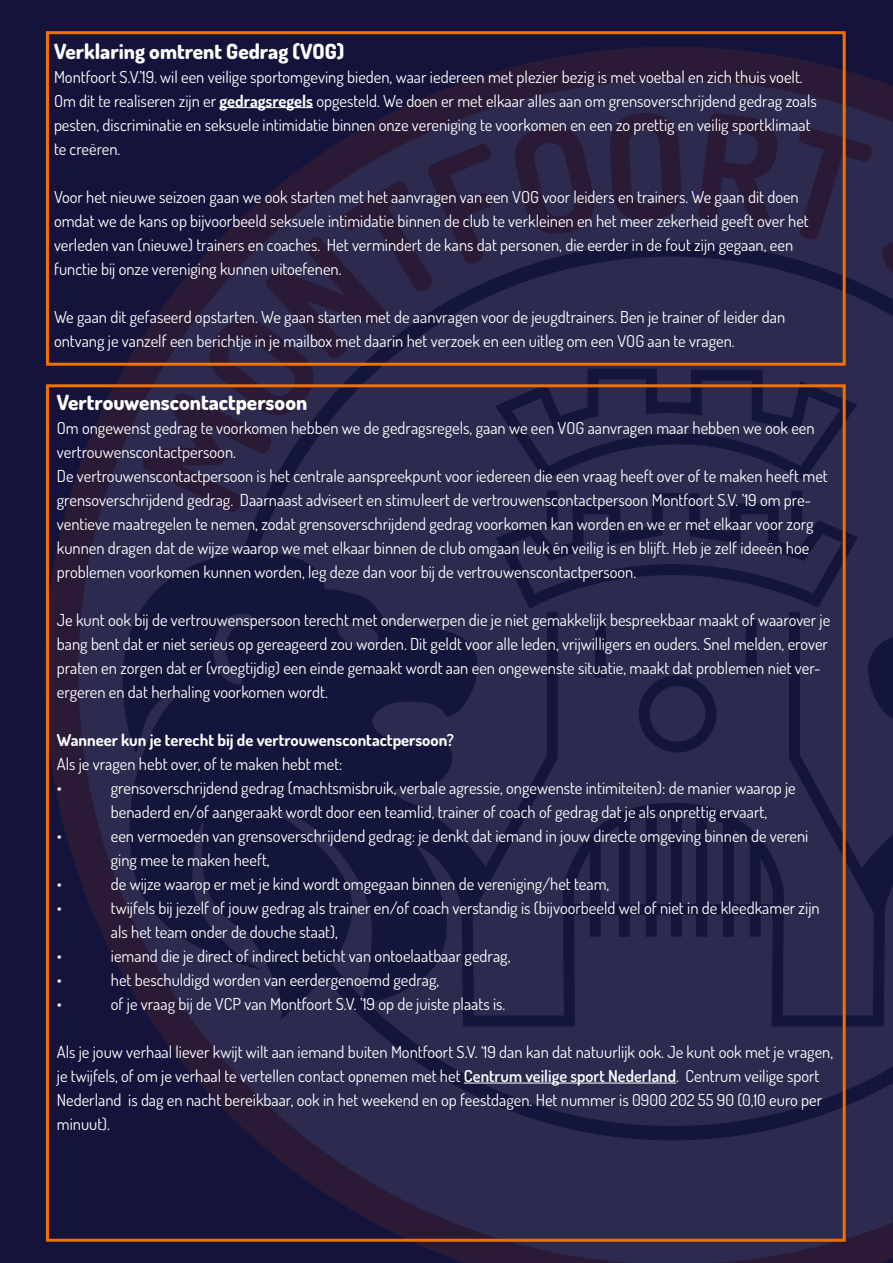
<style>
.page{position:relative;width:893px;height:1263px;background:#fff}
.page>*{position:absolute;margin:0;border:0;box-sizing:border-box;transform-origin:0 0}
.t1{font:800 21px "Dosis";color:#fff}
.t2{font:16.5px/24px "Dosis";color:#fff}
.t3{font:700 16.5px "Dosis";color:#fff}
.s1{font-weight:700}
.s2{font-weight:600}
</style>
<div class="page">
<img style="left:0;top:0;width:893px;height:1263px">
<div style="left:46px;top:31px;width:800px;height:335px;border:3px solid #ee7203"></div>
<hr style="left:219px;top:107px;width:94px;height:1px;background:#fff">
<hr style="left:464px;top:1083px;width:212px;height:1px;background:#fff">
<p class="t1" style="left:54px;top:38px;width:292px">Verklaring omtrent Gedrag (VOG)</p>
<p class="t2" style="left:54px;top:64px;width:764px">Montfoort S.V.’19. wil een veilige sportomgeving bieden, waar iedereen met plezier bezig is met voetbal en zich thuis voelt.<br>Om dit te realiseren zijn er <span class="s1">gedragsregels</span> opgesteld. We doen er met elkaar alles aan om grensoverschrijdend gedrag zoals pesten, discriminatie en seksuele intimidatie binnen onze vereniging te voorkomen en een zo prettig en veilig sportklimaat te creëren.</p>
<p class="t2" style="left:54px;top:184px;width:756px">Voor het nieuwe seizoen gaan we ook starten met het aanvragen van een VOG voor leiders en trainers. We gaan dit doen omdat we de kans op bijvoorbeeld seksuele intimidatie binnen de club te verkleinen en het meer zekerheid geeft over het verleden van (nieuwe) trainers en coaches. Het vermindert de kans dat personen, die eerder in de fout zijn gegaan, een functie bij onze vereniging kunnen uitoefenen.</p>
<p class="t2" style="left:54px;top:304px;width:733px">We gaan dit gefaseerd opstarten. We gaan starten met de aanvragen voor de jeugdtrainers. Ben je trainer of leider dan ontvang je vanzelf een berichtje in je mailbox met daarin het verzoek en een uitleg om een VOG aan te vragen.</p>
<p class="t1" style="left:57px;top:389px;width:252px">Vertrouwenscontactpersoon</p>
<p class="t2" style="left:57px;top:416px;width:772px">Om ongewenst gedrag te voorkomen hebben we de gedragsregels, gaan we een VOG aanvragen maar hebben we ook een vertrouwenscontactpersoon.<br>De vertrouwenscontactpersoon is het centrale aanspreekpunt voor iedereen die een vraag heeft over of te maken heeft met grensoverschrijdend gedrag. Daarnaast adviseert en stimuleert de vertrouwenscontactpersoon Montfoort S.V. ’19 om pre&shy;ventieve maatregelen te nemen, zodat grensoverschrijdend gedrag voorkomen kan worden en we er met elkaar voor zorg kunnen dragen dat de wijze waarop we met elkaar binnen de club omgaan leuk én veilig is en blijft. Heb je zelf ideeën hoe problemen voorkomen kunnen worden, leg deze dan voor bij de vertrouwenscontactpersoon.</p>
<p class="t2" style="left:57px;top:608px;width:775px">Je kunt ook bij de vertrouwenspersoon terecht met onderwerpen die je niet gemakkelijk bespreekbaar maakt of waarover je bang bent dat er niet serieus op gereageerd zou worden. Dit geldt voor alle leden, vrijwilligers en ouders. Snel melden, erover praten en zorgen dat er (vroegtijdig) een einde gemaakt wordt aan een ongewenste situatie, maakt dat problemen niet ver&shy;ergeren en dat herhaling voorkomen wordt.</p>
<p class="t3" style="left:57px;top:729px;width:399px">Wanneer kun je terecht bij de vertrouwenscontactpersoon?</p>
<p class="t2" style="left:57px;top:752px;width:287px">Als je vragen hebt over, of te maken hebt met: •</p>
<p class="t2" style="left:111px;top:776px;width:686px">grensoverschrijdend gedrag (machtsmisbruik, verbale agressie, ongewenste intimiteiten): de manier waarop je benaderd en/of aangeraakt wordt door een teamlid, trainer of coach of gedrag dat je als onprettig ervaart,</p>
<p class="t2" style="left:57px;top:824px;width:7px">•</p>
<p class="t2" style="left:111px;top:824px;width:699px">een vermoeden van grensoverschrijdend gedrag: je denkt dat iemand in jouw directe omgeving binnen de vereni ging mee te maken heeft,</p>
<p class="t2" style="left:57px;top:872px;width:7px">•</p>
<p class="t2" style="left:111px;top:872px;width:500px">de wijze waarop er met je kind wordt omgegaan binnen de vereniging/het team,</p>
<p class="t2" style="left:57px;top:896px;width:7px">•</p>
<p class="t2" style="left:111px;top:896px;width:710px">twijfels bij jezelf of jouw gedrag als trainer en/of coach verstandig is (bijvoorbeeld wel of niet in de kleedkamer zijn als het team onder de douche staat),</p>
<p class="t2" style="left:57px;top:944px;width:7px">•</p>
<p class="t2" style="left:111px;top:944px;width:401px">iemand die je direct of indirect beticht van ontoelaatbaar gedrag,</p>
<p class="t2" style="left:57px;top:968px;width:7px">•</p>
<p class="t2" style="left:111px;top:968px;width:330px">het beschuldigd worden van eerdergenoemd gedrag,</p>
<p class="t2" style="left:57px;top:992px;width:7px">•</p>
<p class="t2" style="left:111px;top:992px;width:396px">of je vraag bij de VCP van Montfoort S.V. ’19 op de juiste plaats is.</p>
<p class="t2" style="left:57px;top:1040px;width:778px">Als je jouw verhaal liever kwijt wilt aan iemand buiten Montfoort S.V. ‘19 dan kan dat natuurlijk ook. Je kunt ook met je vragen, je twijfels, of om je verhaal te vertellen contact opnemen met het <span class="s2">Centrum veilige sport Nederland</span>. Centrum veilige sport Nederland is dag en nacht bereikbaar, ook in het weekend en op feestdagen. Het nummer is 0900 202 55 90 (0,10 euro per minuut).</p>
</div>
